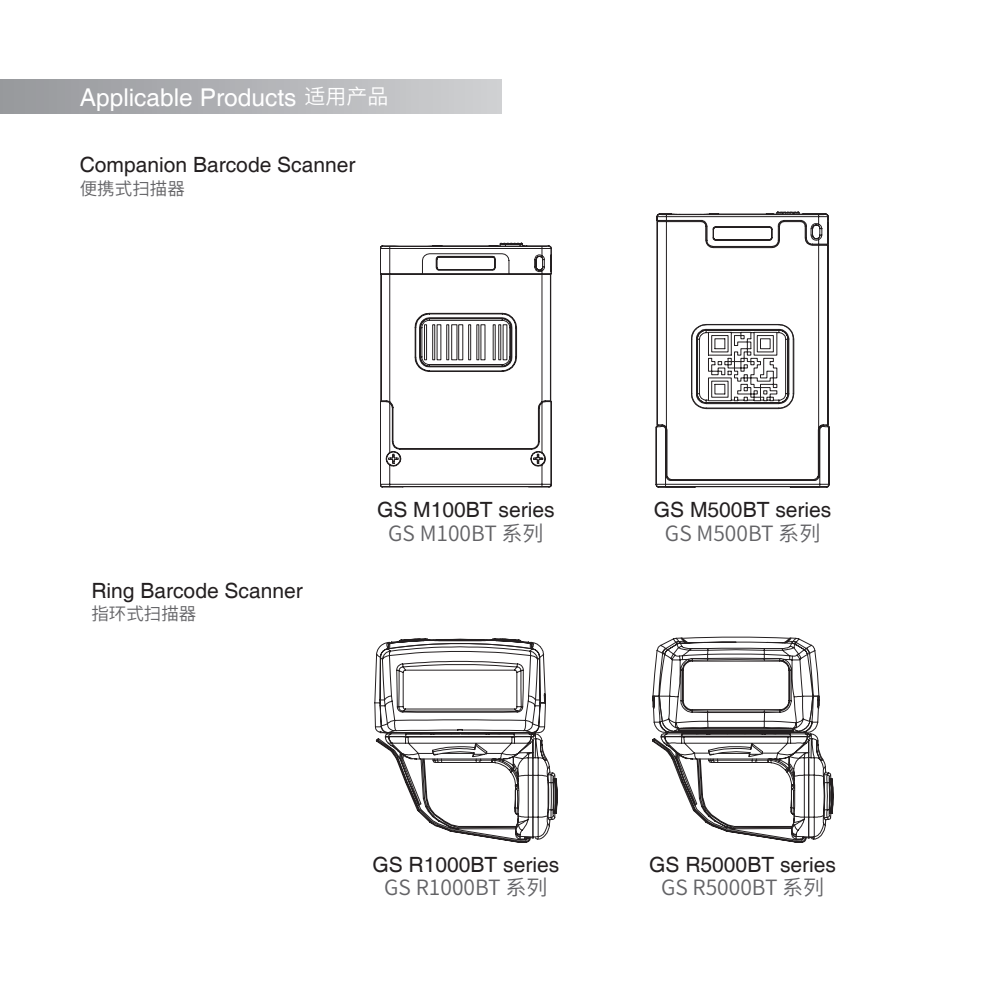
<style>
.page{position:relative;width:1003px;height:1003px;background:#fff}
.page>*{position:absolute;margin:0;border:0;box-sizing:border-box;transform-origin:0 0}
.t1{font:24.5px "Helvetica";color:#fff}
.t2{font:21px "Helvetica";color:#231f20}
.t3{font:21px "Source Han Sans CN";color:#636366}
.t4{font:17.5px "Source Han Sans CN";color:#636366}
.s1{font-family:"Source Han Sans CN";font-size:21px}
</style>
<div class="page">
<div style="left:0;top:79px;width:501px;height:34px;background:linear-gradient(to right,#96979b,#cfd0d2)"></div>
<svg style="left:380px;top:243px;width:171px;height:244px"></svg>
<svg style="left:655px;top:212px;width:174px;height:275px"></svg>
<svg style="left:374px;top:638px;width:183px;height:204px"></svg>
<svg style="left:652px;top:636px;width:181px;height:206px"></svg>
<p class="t1" style="left:80px;top:83px;width:310px">Applicable Products <span class="s1">适用产品</span></p>
<p class="t2" style="left:80px;top:152px;width:277px">Companion Barcode Scanner</p>
<p class="t4" style="left:80px;top:178px;width:106px">便携式扫描器</p>
<p class="t2" style="left:91px;top:578px;width:213px">Ring Barcode Scanner</p>
<p class="t4" style="left:91px;top:603px;width:106px">指环式扫描器</p>
<p class="t2" style="left:377px;top:497px;width:179px">GS M100BT series</p>
<p class="t3" style="left:388px;top:520px;width:157px">GS M100BT 系列</p>
<p class="t2" style="left:653px;top:497px;width:179px">GS M500BT series</p>
<p class="t3" style="left:664px;top:520px;width:157px">GS M500BT 系列</p>
<p class="t2" style="left:372px;top:852px;width:188px">GS R1000BT series</p>
<p class="t3" style="left:384px;top:875px;width:165px">GS R1000BT 系列</p>
<p class="t2" style="left:649px;top:852px;width:188px">GS R5000BT series</p>
<p class="t3" style="left:660px;top:875px;width:165px">GS R5000BT 系列</p>
</div>
